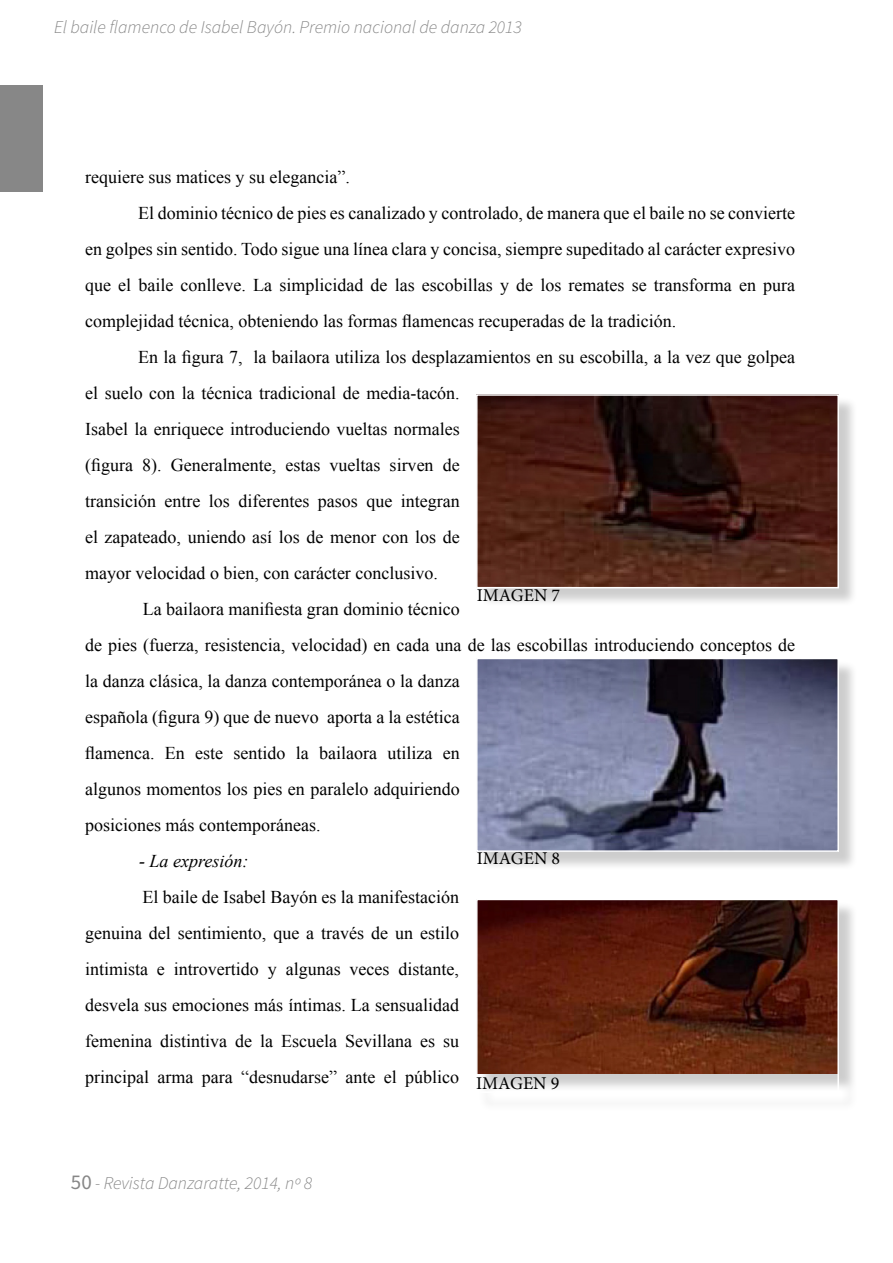
<style>
.page{position:relative;width:893px;height:1263px;background:#fff}
.page>*{position:absolute;margin:0;border:0;box-sizing:border-box;transform-origin:0 0}
.t1{font:18px/36px "Times New Roman";color:#000;text-align:justify}
.t2{font:italic 300 18px "Source Sans Pro";color:#878787}
.t3{font:18px "Minion Pro";color:#000}
.t4{font:italic 18px "Times New Roman";color:#000}
.s1{font-weight:400;font-style:normal;font-size:21px}
</style>
<div class="page">
<div style="left:478px;top:397px;width:380px;height:210px;background:#000;opacity:.2"></div>
<img style="left:479px;top:397px;width:357px;height:188px">
<div style="left:476px;top:394px;width:363px;height:194px;border:2px solid #fff"></div>
<div style="left:478px;top:660px;width:380px;height:211px;background:#000;opacity:.2"></div>
<img style="left:479px;top:661px;width:357px;height:188px">
<div style="left:476px;top:658px;width:363px;height:194px;border:2px solid #fff"></div>
<div style="left:478px;top:901px;width:380px;height:211px;background:#000;opacity:.2"></div>
<img style="left:479px;top:902px;width:357px;height:171px">
<div style="left:476px;top:899px;width:363px;height:194px;border:2px solid #fff"></div>
<div style="left:0;top:85px;width:43px;height:107px;background:#878787"></div>
<p class="t2" style="left:54px;top:16px;width:469px">El baile flamenco de Isabel Bayón. Premio nacional de danza 2013</p>
<p class="t1" style="left:85px;top:158px;width:266px">requiere sus matices y su elegancia”.</p>
<p class="t1" style="left:138px;top:194px;width:658px">El dominio técnico de pies es canalizado y controlado, de manera que el baile no se convierte</p>
<p class="t1" style="left:85px;top:230px;width:712px">en golpes sin sentido. Todo sigue una línea clara y concisa, siempre supeditado al carácter expresivo</p>
<p class="t1" style="left:85px;top:266px;width:712px">que el baile conlleve. La simplicidad de las escobillas y de los remates se transforma en pura</p>
<p class="t1" style="left:85px;top:302px;width:593px">complejidad técnica, obteniendo las formas flamencas recuperadas de la tradición.</p>
<p class="t1" style="left:138px;top:338px;width:658px">En la figura 7, la bailaora utiliza los desplazamientos en su escobilla, a la vez que golpea</p>
<p class="t1" style="left:85px;top:374px;width:376px">el suelo con la técnica tradicional de media-tacón.</p>
<p class="t1" style="left:85px;top:410px;width:376px">Isabel la enriquece introduciendo vueltas normales</p>
<p class="t1" style="left:85px;top:446px;width:376px">(figura 8). Generalmente, estas vueltas sirven de</p>
<p class="t1" style="left:85px;top:482px;width:376px">transición entre los diferentes pasos que integran</p>
<p class="t1" style="left:85px;top:518px;width:376px">el zapateado, uniendo así los de menor con los de</p>
<p class="t1" style="left:85px;top:554px;width:354px">mayor velocidad o bien, con carácter conclusivo.</p>
<p class="t1" style="left:143px;top:590px;width:319px">La bailaora manifiesta gran dominio técnico</p>
<p class="t1" style="left:85px;top:626px;width:712px">de pies (fuerza, resistencia, velocidad) en cada una de las escobillas introduciendo conceptos de</p>
<p class="t1" style="left:85px;top:662px;width:376px">la danza clásica, la danza contemporánea o la danza</p>
<p class="t1" style="left:85px;top:698px;width:376px">española (figura 9) que de nuevo aporta a la estética</p>
<p class="t1" style="left:85px;top:734px;width:376px">flamenca. En este sentido la bailaora utiliza en</p>
<p class="t1" style="left:85px;top:770px;width:376px">algunos momentos los pies en paralelo adquiriendo</p>
<p class="t1" style="left:85px;top:806px;width:237px">posiciones más contemporáneas.</p>
<p class="t4" style="left:139px;top:848px;width:111px">- La expresión:</p>
<p class="t1" style="left:85px;top:878px;width:375px;text-indent:57px">El baile de Isabel Bayón es la manifestación genuina del sentimiento, que a través de un estilo intimista e introvertido y algunas veces distante, desvela sus emociones más íntimas. La sensualidad femenina distintiva de la Escuela Sevillana es su principal arma para “desnudarse” ante el público</p>
<p class="t3" style="left:477px;top:583px;width:85px">IMAGEN 7</p>
<p class="t3" style="left:477px;top:846px;width:85px">IMAGEN 8</p>
<p class="t3" style="left:476px;top:1071px;width:85px">IMAGEN 9</p>
<p class="t2" style="left:71px;top:1172px;width:243px"><span class="s1">50</span> - Revista Danzaratte, 2014, nº 8</p>
</div>
